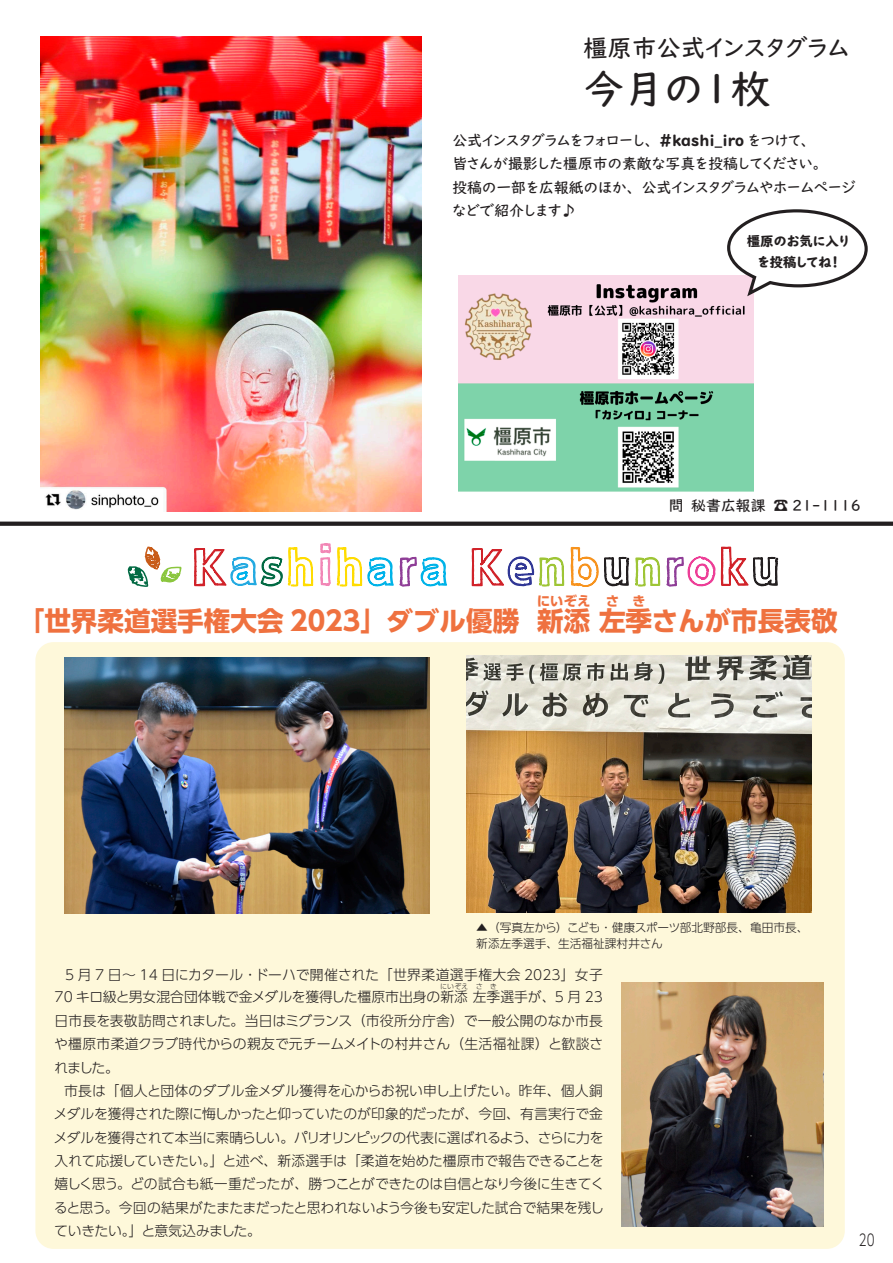
<style>
.page{position:relative;width:893px;height:1263px;background:#fff}
.page>*{position:absolute;margin:0;border:0;box-sizing:border-box;transform-origin:0 0}
.t1{font:40.5px "UD Digi Kyokasho NK M";color:#231f20}
.t2{font:26.55px "BIZ UDP Shin Go Bold";color:#ef713f}
.t3{font:24.3px "UD Digi Kyokasho NK M";color:#231f20}
.t4{font:15.9px "BIZ UDP Shin Go Light";color:#231f20;scale:.75 1}
.t5{font:14.85px/23.4px "UD Digi Kyokasho NK M";color:#231f20}
.t6{font:14.85px "UD Digi Kyokasho NK H";color:#231f20}
.t7{font:13.8px/23.4px "BIZ UDP Shin Go Light";letter-spacing:.015em;color:#231f20}
.t8{font:13.35px/20.7px "UD Digi Kyokasho NK H";color:#231f20;text-align:center}
.t9{font:13.35px "BIZ UDP Shin Go Bold";color:#ef713f}
.t10{font:11.7px/15.9px "BIZ UDP Shin Go Light";color:#231f20}
.t11{font:6.9px "BIZ UDP Shin Go Light";color:#231f20}
.s1{font-family:"UD Digi Kyokasho NK M"}
</style>
<div class="page">
<div style="left:35px;top:642px;width:810px;height:607px;background:#fef8da;border-radius:18px"></div>
<img style="left:458px;top:276px;width:295px;height:169px">
<svg style="left:125px;top:497px;width:326px;height:90px"></svg>
<svg style="left:458px;top:445px;width:336px;height:142px"></svg>
<img style="left:65px;top:657px;width:364px;height:256px">
<svg style="left:0;top:522px;width:893px;height:4px;background:#2b2828"></svg>
<img style="left:466px;top:655px;width:345px;height:257px">
<img style="left:621px;top:982px;width:202px;height:245px">
<img style="left:41px;top:36px;width:380px;height:476px">
<svg style="left:728px;top:209px;width:140px;height:90px"></svg>
<h3 class="t3" style="left:583px;top:34px;width:267px">橿原市公式インスタグラム</h3>
<h1 class="t1" style="left:583px;top:66px;width:189px">今月の１枚</h1>
<p class="t5" style="left:452px;top:129px;width:201px">公式インスタグラムをフォローし、</p>
<p class="t5" style="left:452px;top:152px;width:370px">皆さんが撮影した橿原市の素敵な写真を投稿してください。</p>
<p class="t5" style="left:642px;top:176px;width:215px">公式インスタグラムやホームページ</p>
<p class="t6" style="left:660px;top:131px;width:151px">#kashi_iro <span class="s1">をつけて、</span></p>
<p class="t5" style="left:452px;top:176px;width:184px">投稿の一部を広報紙のほか、などで紹介します♪</p>
<p class="t8" style="left:747px;top:231px;width:104px">橿原のお気に入りを投稿してね!</p>
<p class="t5" style="left:669px;top:494px;width:99px">問　秘書広報課</p>
<p class="t5" style="left:773px;top:494px;width:89px">☎21-1116</p>
<h2 class="t2" style="left:31px;top:608px;width:344px">「世界柔道選手権大会 2023」</h2>
<p class="t9" style="left:537px;top:594px;width:54px">にいぞえ</p>
<p class="t9" style="left:606px;top:594px;width:41px">さ き</p>
<h2 class="t2" style="left:387px;top:608px;width:452px">ダブル優勝　新添左季さんが市長表敬</h2>
<p class="t10" style="left:568px;top:920px;width:178px">こども・健康スポーツ部北野部長、</p>
<p class="t10" style="left:558px;top:920px;width:106px;text-indent:-82px">▲ （写真左から）<br>生活福祉課村井さん</p>
<p class="t10" style="left:476px;top:935px;width:78px">新添左季選手、</p>
<p class="t10" style="left:750px;top:920px;width:54px">亀田市長、</p>
<p class="t7" style="left:386px;top:963px;width:183px">「世界柔道選手権大会 2023」</p>
<p class="t7" style="left:575px;top:963px;width:30px">女子</p>
<p class="t7" style="left:55px;top:963px;width:550px;line-height:22.4px;text-indent:11px">5 月 7 日〜 14 日にカタール・ドーハで開催された<br>70 キロ級と男女混合団体戦で金メダルを獲得した橿原市出身の新添左季選手が、 5 月 23</p>
<p class="t11" style="left:441px;top:983px;width:29px">にいぞえ</p>
<p class="t11" style="left:476px;top:983px;width:22px">さ き</p>
<p class="t7" style="left:464px;top:1009px;width:140px">で一般公開のなか市長</p>
<p class="t7" style="left:245px;top:1009px;width:109px">当日はミグランス</p>
<p class="t7" style="left:359px;top:1009px;width:100px">（市役所分庁舎）</p>
<p class="t7" style="left:55px;top:1009px;width:185px">日市長を表敬訪問されました。</p>
<p class="t7" style="left:55px;top:1032px;width:397px">や橿原市柔道クラブ時代からの親友で元チームメイトの村井さんれました。</p>
<p class="t7" style="left:457px;top:1032px;width:86px">（生活福祉課）</p>
<p class="t7" style="left:549px;top:1032px;width:55px">と歓談さ</p>
<p class="t7" style="left:55px;top:1079px;width:53px">　市長は</p>
<p class="t7" style="left:113px;top:1079px;width:401px">「個人と団体のダブル金メダル獲得を心からお祝い申し上げたい。</p>
<p class="t7" style="left:519px;top:1079px;width:36px">昨年、</p>
<p class="t7" style="left:561px;top:1079px;width:44px">個人銅</p>
<p class="t7" style="left:55px;top:1102px;width:418px">メダルを獲得された際に悔しかったと仰っていたのが印象的だったが、</p>
<p class="t7" style="left:479px;top:1102px;width:36px">今回、</p>
<p class="t7" style="left:520px;top:1102px;width:84px">有言実行で金</p>
<p class="t7" style="left:354px;top:1126px;width:251px;text-indent:-299px">メダルを獲得されて本当に素晴らしい。パリオリンピックの代表に選ばれるよう、<br>「柔道を始めた橿原市で報告できることを</p>
<p class="t7" style="left:538px;top:1126px;width:66px">さらに力を</p>
<p class="t7" style="left:55px;top:1149px;width:163px">入れて応援していきたい。」</p>
<p class="t7" style="left:224px;top:1149px;width:48px">と述べ、</p>
<p class="t7" style="left:278px;top:1149px;width:71px">新添選手は</p>
<p class="t7" style="left:131px;top:1172px;width:172px">どの試合も紙一重だったが、</p>
<p class="t7" style="left:308px;top:1172px;width:296px">勝つことができたのは自信となり今後に生きてく</p>
<p class="t7" style="left:119px;top:1172px;width:486px;text-indent:-64px">嬉しく思う。<br>今回の結果がたまたまだったと思われないよう今後も安定した試合で結果を残し</p>
<p class="t7" style="left:55px;top:1196px;width:59px">ると思う。</p>
<p class="t7" style="left:55px;top:1219px;width:83px">ていきたい。」</p>
<p class="t7" style="left:143px;top:1219px;width:114px">と意気込みました。</p>
<p class="t4" style="left:859px;top:1232px;width:23px">20</p>
</div>
